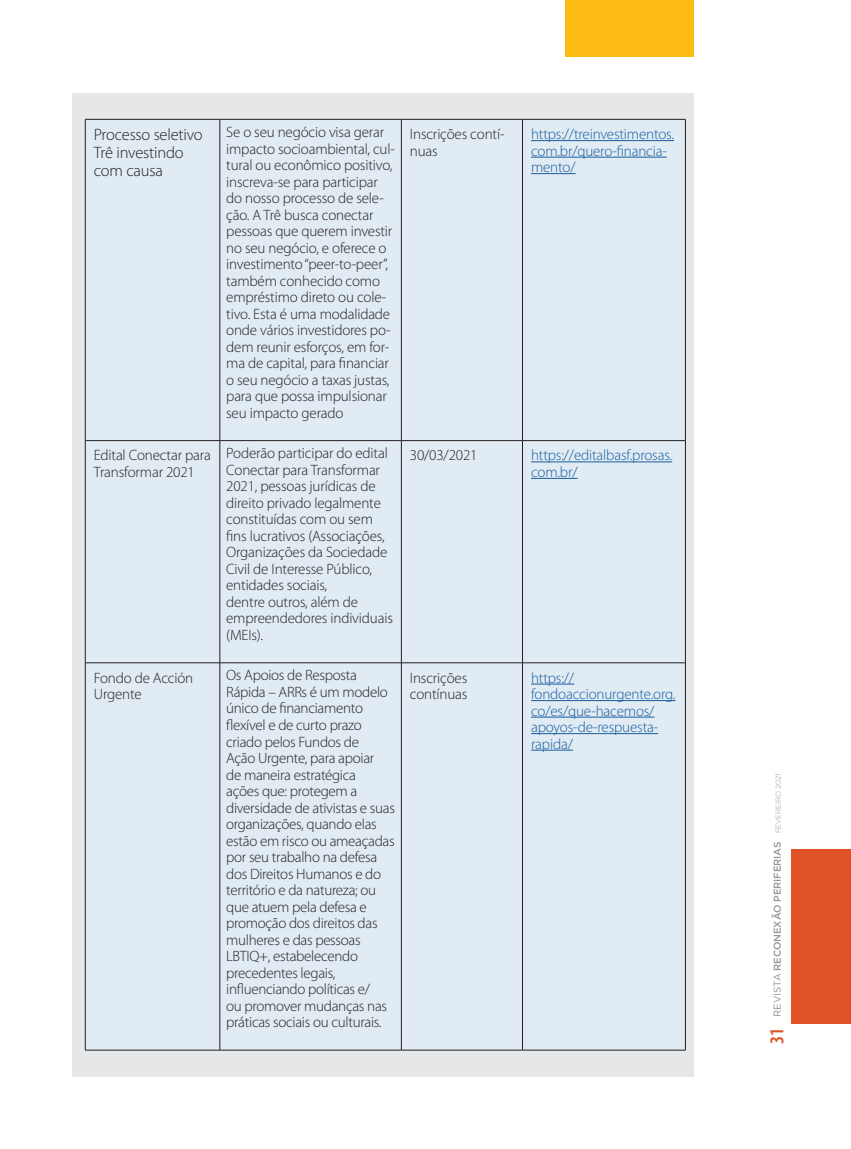
<style>
.page{position:relative;width:851px;height:1149px;background:#fff}
.page>*{position:absolute;margin:0;border:0;box-sizing:border-box;transform-origin:0 0}
.t1{font:300 16.5px/18px "Myriad Pro";letter-spacing:-.01em;color:#231f20}
.t2{font:300 15px/16.5px "Myriad Pro";letter-spacing:-.01em;color:#231f20}
.t3{font:300 15px/16.5px "Myriad Pro";letter-spacing:-.01em;color:#175d9e}
.t4{font:500 9.9px "Gotham";letter-spacing:-.01em;color:#939598}
.s1{font-family:"Myriad Pro";font-weight:600;font-stretch:condensed;font-size:19.95px;color:#e15326}
.s2{font-weight:400}
.s3{font-weight:300;font-size:7.05px}
</style>
<div class="page">
<div style="left:72px;top:94px;width:621px;height:982px;background:#e6e7e9"></div>
<div style="left:564px;top:1px;width:129px;height:56px;background:#fcba13"></div>
<div style="left:791px;top:848px;width:59px;height:175px;background:#e15326"></div>
<div style="left:86px;top:120px;width:599px;height:929px;background:#e1ebf3"></div>
<hr style="left:219px;top:119px;width:1px;height:321px;background:#231f20">
<hr style="left:401px;top:119px;width:1px;height:321px;background:#231f20">
<hr style="left:219px;top:440px;width:1px;height:222px;background:#231f20">
<hr style="left:401px;top:440px;width:1px;height:222px;background:#231f20">
<hr style="left:219px;top:662px;width:1px;height:387px;background:#231f20">
<hr style="left:401px;top:662px;width:1px;height:387px;background:#231f20">
<hr style="left:85px;top:119px;width:135px;height:1px;background:#231f20">
<hr style="left:220px;top:119px;width:181px;height:1px;background:#231f20">
<hr style="left:401px;top:119px;width:121px;height:1px;background:#231f20">
<hr style="left:522px;top:119px;width:163px;height:1px;background:#231f20">
<hr style="left:85px;top:440px;width:135px;height:1px;background:#231f20">
<hr style="left:220px;top:440px;width:181px;height:1px;background:#231f20">
<hr style="left:401px;top:440px;width:121px;height:1px;background:#231f20">
<hr style="left:522px;top:440px;width:163px;height:1px;background:#231f20">
<hr style="left:85px;top:662px;width:135px;height:1px;background:#231f20">
<hr style="left:220px;top:662px;width:181px;height:1px;background:#231f20">
<hr style="left:401px;top:662px;width:121px;height:1px;background:#231f20">
<hr style="left:522px;top:662px;width:163px;height:1px;background:#231f20">
<hr style="left:85px;top:1049px;width:135px;height:1px;background:#231f20">
<hr style="left:220px;top:1049px;width:181px;height:1px;background:#231f20">
<hr style="left:401px;top:1049px;width:121px;height:1px;background:#231f20">
<hr style="left:522px;top:1049px;width:163px;height:1px;background:#231f20">
<hr style="left:85px;top:119px;width:1px;height:321px;background:#231f20">
<hr style="left:522px;top:119px;width:1px;height:321px;background:#231f20">
<hr style="left:685px;top:119px;width:1px;height:321px;background:#231f20">
<hr style="left:85px;top:440px;width:1px;height:222px;background:#231f20">
<hr style="left:522px;top:440px;width:1px;height:222px;background:#231f20">
<hr style="left:685px;top:440px;width:1px;height:222px;background:#231f20">
<hr style="left:85px;top:662px;width:1px;height:387px;background:#231f20">
<hr style="left:522px;top:662px;width:1px;height:387px;background:#231f20">
<hr style="left:685px;top:662px;width:1px;height:387px;background:#231f20">
<hr style="left:531px;top:140px;width:143px;height:1px;background:#175d9e">
<hr style="left:531px;top:157px;width:135px;height:1px;background:#175d9e">
<hr style="left:531px;top:173px;width:44px;height:1px;background:#175d9e">
<hr style="left:531px;top:461px;width:141px;height:1px;background:#175d9e">
<hr style="left:531px;top:478px;width:46px;height:1px;background:#175d9e">
<hr style="left:531px;top:683px;width:43px;height:1px;background:#175d9e">
<hr style="left:531px;top:700px;width:144px;height:1px;background:#175d9e">
<hr style="left:531px;top:716px;width:123px;height:1px;background:#175d9e">
<hr style="left:531px;top:733px;width:127px;height:1px;background:#175d9e">
<hr style="left:531px;top:749px;width:42px;height:1px;background:#175d9e">
<p class="t1" style="left:94px;top:125px;width:110px">Processo seletivo<br>Trê investindo com causa</p>
<p class="t2" style="left:226px;top:123px;width:170px">Se o seu negócio visa gerar impacto socioambiental, cul&shy;tural ou econômico positivo, inscreva-se para participar do nosso processo de sele&shy;ção. A Trê busca conectar pessoas que querem investir no seu negócio, e oferece o investimento “peer-to-peer”, também conhecido como empréstimo direto ou cole&shy;tivo. Esta é uma modalidade onde vários investidores po&shy;dem reunir esforços, em for&shy;ma de capital, para financiar o seu negócio a taxas justas, para que possa impulsionar seu impacto gerado</p>
<p class="t2" style="left:410px;top:126px;width:96px">Inscrições contí&shy;nuas</p>
<p class="t3" style="left:531px;top:126px;width:145px">https://treinvestimentos. com.br/quero-financia&shy;mento/</p>
<p class="t2" style="left:94px;top:447px;width:119px">Edital Conectar para<br>Transformar 2021</p>
<p class="t2" style="left:226px;top:444px;width:168px">Poderão participar do edital<br>Conectar para Transformar<br>2021, pessoas jurídicas de direito privado legalmente constituídas com ou sem fins lucrativos (Associações,<br>Organizações da Sociedade<br>Civil de Interesse Público, entidades sociais,<br>dentre outros, além de empreendedores individuais (MEIs).</p>
<p class="t2" style="left:410px;top:447px;width:69px">30/03/2021</p>
<p class="t3" style="left:531px;top:447px;width:143px">https://editalbasf.prosas. com.br/</p>
<p class="t2" style="left:94px;top:669px;width:101px">Fondo de Acción<br>Urgente</p>
<p class="t2" style="left:226px;top:666px;width:170px">Os Apoios de Resposta<br>Rápida – ARRs é um modelo único de financiamento flexível e de curto prazo criado pelos Fundos de<br>Ação Urgente, para apoiar<br>de maneira estratégica<br>ações que: protegem a diversidade de ativistas e suas organizações, quando elas estão em risco ou ameaçadas por seu trabalho na defesa dos Direitos Humanos e do território e da natureza; ou que atuem pela defesa e promoção dos direitos das mulheres e das pessoas<br>LBTIQ+, estabelecendo precedentes legais, influenciando políticas e/<br>ou promover mudanças nas práticas sociais ou culturais.</p>
<p class="t2" style="left:410px;top:669px;width:59px">Inscrições contínuas</p>
<p class="t3" style="left:531px;top:669px;width:146px">https:// fondoaccionurgente.org. co/es/que-hacemos/ apoyos-de-respuesta&shy;rapida/</p>
<p class="t4" style="left:770px;top:1043px;width:272px;rotate:-90deg"><span class="s1">31</span> <span class="s2">REVISTA</span> RECONEXÃO PERIFERIAS <span class="s3">FEVEREIRO 2021</span></p>
</div>
